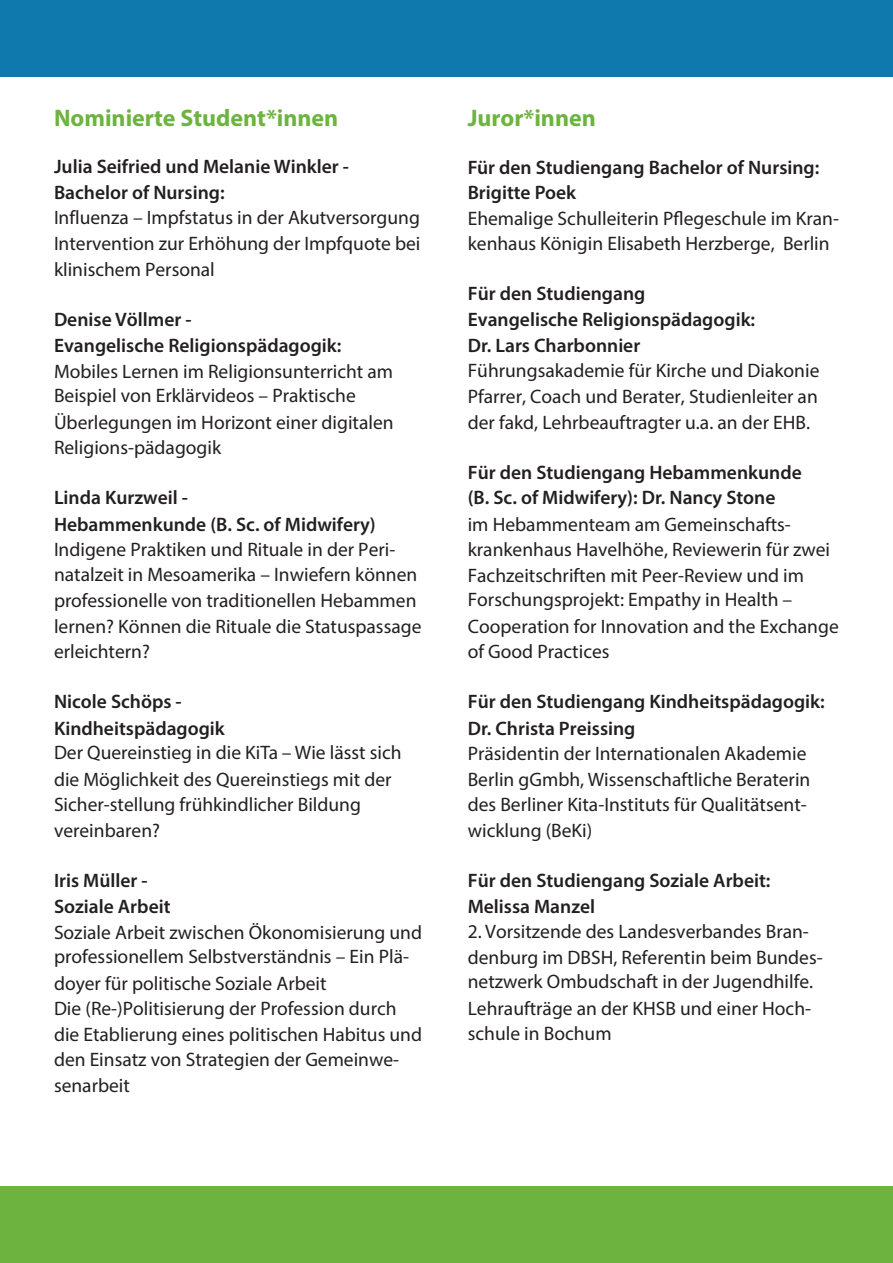
<style>
.page{position:relative;width:893px;height:1263px;background:#fff}
.page>*{position:absolute;margin:0;border:0;box-sizing:border-box;transform-origin:0 0}
.t1{font:700 24px "Myriad Pro";color:#6cb43f}
.t2{font:19.5px/25.7px "Myriad Pro";color:#231f20}
.t3{font:600 19.5px/26.4px "Myriad Pro";color:#231f20}
.s1{font-weight:600}
</style>
<div class="page">
<div style="left:0;top:0;width:893px;height:77px;background:#0f78ac"></div>
<div style="left:0;top:1186px;width:893px;height:77px;background:#6cb43f"></div>
<p class="t1" style="left:54px;top:103px;width:286px">Nominierte Student*innen</p>
<p class="t3" style="left:54px;top:152px;width:296px">Julia Seifried und Melanie Winkler -<br>Bachelor of Nursing:</p>
<p class="t2" style="left:54px;top:204px;width:368px;text-align:justify">Influenza – Impfstatus in der Akutversorgung Intervention zur Erhöhung der Impfquote bei klinischem Personal</p>
<p class="t2" style="left:54px;top:306px;width:341px"><span class="s1">Denise Völlmer -<br>Evangelische Religionspädagogik:<br></span>Mobiles Lernen im Religionsunterricht am Beispiel von Erklärvideos – Praktische Überlegungen im Horizont einer digitalen Religions-pädagogik</p>
<p class="t2" style="left:54px;top:485px;width:369px"><span class="s1">Linda Kurzweil -<br>Hebammenkunde (B. Sc. of Midwifery)<br></span>Indigene Praktiken und Rituale in der Peri&shy;natalzeit in Mesoamerika – Inwiefern können professionelle von traditionellen Hebammen lernen? Können die Rituale die Statuspassage erleichtern?</p>
<p class="t3" style="left:54px;top:688px;width:172px">Nicole Schöps -<br>Kindheitspädagogik</p>
<p class="t2" style="left:54px;top:740px;width:349px">Der Quereinstieg in die KiTa – Wie lässt sich die Möglichkeit des Quereinstiegs mit der Sicher-stellung frühkindlicher Bildung vereinbaren?</p>
<p class="t2" style="left:54px;top:867px;width:370px"><span class="s1">Iris Müller -<br>Soziale Arbeit<br></span>Soziale Arbeit zwischen Ökonomisierung und professionellem Selbstverständnis – Ein Plä&shy;doyer für politische Soziale Arbeit<br>Die (Re-)Politisierung der Profession durch die Etablierung eines politischen Habitus und den Einsatz von Strategien der Gemeinwe&shy;senarbeit</p>
<p class="t1" style="left:468px;top:103px;width:130px">Juror*innen</p>
<p class="t2" style="left:468px;top:154px;width:373px"><span class="s1">Für den Studiengang Bachelor of Nursing:<br>Brigitte Poek<br></span>Ehemalige Schulleiterin Pflegeschule im Kran&shy;kenhaus Königin Elisabeth Herzberge, Berlin</p>
<p class="t3" style="left:468px;top:280px;width:289px;line-height:26px">Für den Studiengang<br>Evangelische Religionspädagogik:<br>Dr. Lars Charbonnier</p>
<p class="t2" style="left:468px;top:357px;width:353px;text-align:justify">Führungsakademie für Kirche und Diakonie Pfarrer, Coach und Berater, Studienleiter an der fakd, Lehrbeauftragter u.a. an der EHB.</p>
<p class="t2" style="left:468px;top:459px;width:373px"><span class="s1">Für den Studiengang Hebammenkunde<br>(B. Sc. of Midwifery): Dr. Nancy Stone<br></span>im Hebammenteam am Gemeinschafts&shy;krankenhaus Havelhöhe, Reviewerin für zwei Fachzeitschriften mit Peer-Review und im Forschungsprojekt: Empathy in Health – Cooperation for Innovation and the Exchange of Good Practices</p>
<p class="t2" style="left:468px;top:689px;width:359px"><span class="s1">Für den Studiengang Kindheitspädagogik:<br>Dr. Christa Preissing<br></span>Präsidentin der Internationalen Akademie Berlin gGmbh, Wissenschaftliche Beraterin des Berliner Kita-Instituts für Qualitätsent&shy;wicklung (BeKi)</p>
<p class="t3" style="left:468px;top:867px;width:304px">Für den Studiengang Soziale Arbeit:<br>Melissa Manzel</p>
<p class="t2" style="left:468px;top:918px;width:356px">2. Vorsitzende des Landesverbandes Bran&shy;denburg im DBSH, Referentin beim Bundes&shy;netzwerk Ombudschaft in der Jugendhilfe.<br>Lehraufträge an der KHSB und einer Hoch&shy;schule in Bochum</p>
</div>
